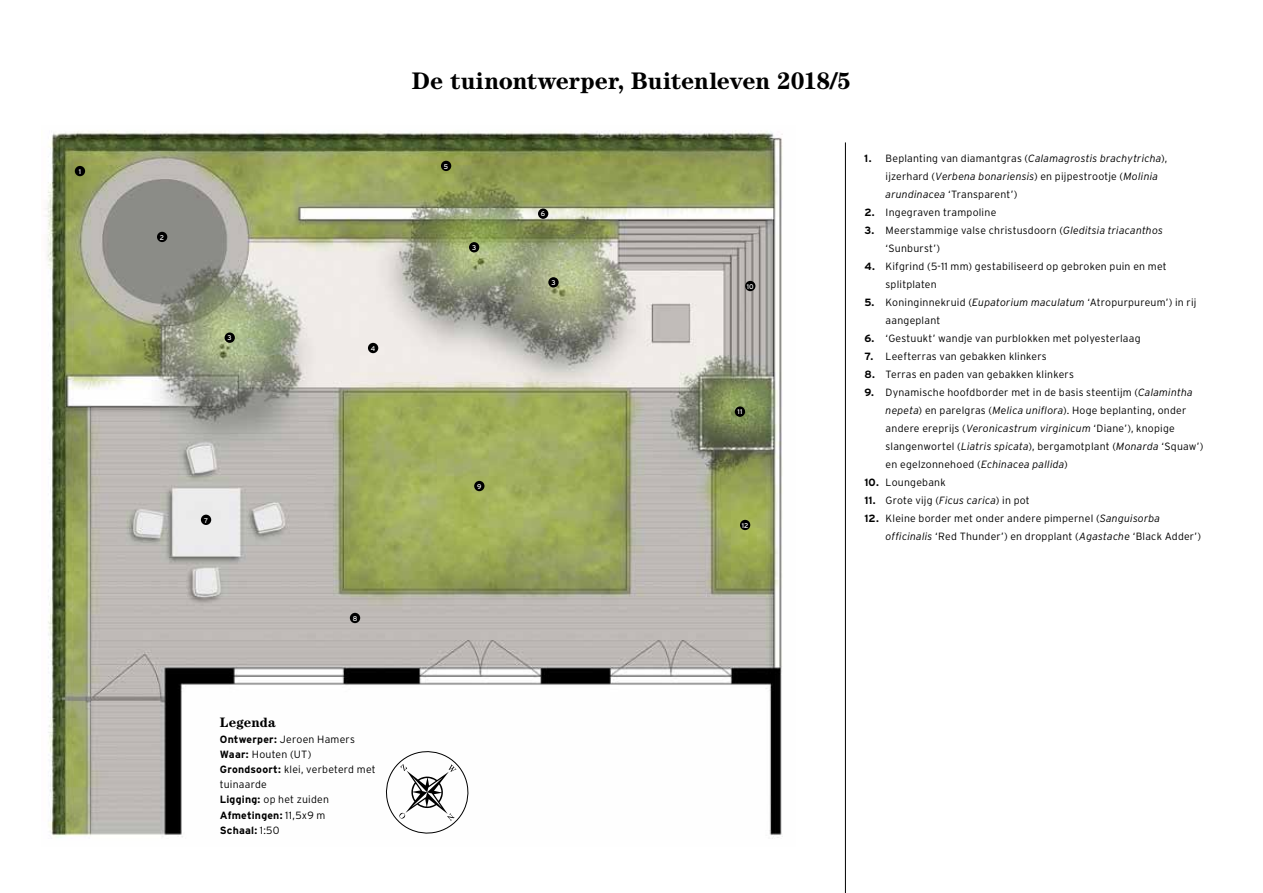
<style>
.page{position:relative;width:1263px;height:893px;background:#fff}
.page>*{position:absolute;margin:0;border:0;box-sizing:border-box;transform-origin:0 0}
.t1{font:700 24px "Century Std";letter-spacing:-.01em;color:#000}
.t2{font:700 13.65px "Century Std";letter-spacing:.005em;color:#000}
.t3{font:300 10.5px/18px "Interstate";letter-spacing:.02em;color:#000}
.t4{font:6.9px "Interstate";color:#fff}
.s1{font-weight:700}
.s2{font-style:italic}
</style>
<div class="page">
<hr style="left:845px;top:142px;width:1px;height:751px;background:#000">
<img style="left:45px;top:130px;width:738px;height:709px">
<svg style="left:381px;top:746px;width:92px;height:92px"></svg>
<div style="left:350px;top:613px;width:10px;height:10px;background:#000;border-radius:50%"></div>
<div style="left:201px;top:515px;width:10px;height:10px;background:#000;border-radius:50%"></div>
<div style="left:225px;top:332px;width:10px;height:11px;background:#000;border-radius:50%"></div>
<div style="left:157px;top:232px;width:10px;height:10px;background:#000;border-radius:50%"></div>
<div style="left:441px;top:161px;width:10px;height:10px;background:#000;border-radius:50%"></div>
<div style="left:538px;top:209px;width:10px;height:10px;background:#000;border-radius:50%"></div>
<div style="left:745px;top:281px;width:10px;height:10px;background:#000;border-radius:50%"></div>
<div style="left:548px;top:277px;width:11px;height:11px;background:#000;border-radius:50%"></div>
<div style="left:469px;top:242px;width:10px;height:10px;background:#000;border-radius:50%"></div>
<div style="left:735px;top:406px;width:10px;height:11px;background:#000;border-radius:50%"></div>
<div style="left:740px;top:520px;width:10px;height:10px;background:#000;border-radius:50%"></div>
<div style="left:368px;top:343px;width:10px;height:10px;background:#000;border-radius:50%"></div>
<div style="left:474px;top:481px;width:10px;height:10px;background:#000;border-radius:50%"></div>
<div style="left:75px;top:166px;width:10px;height:10px;background:#000;border-radius:50%"></div>
<p class="t4" style="left:79px;top:167px;width:4px">1</p>
<p class="t4" style="left:160px;top:233px;width:6px">2</p>
<p class="t4" style="left:228px;top:334px;width:6px">3</p>
<p class="t4" style="left:204px;top:516px;width:6px">7</p>
<p class="t4" style="left:371px;top:344px;width:6px">4</p>
<p class="t4" style="left:353px;top:614px;width:6px">8</p>
<h1 class="t1" style="left:412px;top:67px;width:441px">De tuinontwerper, Buitenleven 2018/5</h1>
<p class="t4" style="left:444px;top:162px;width:6px">5</p>
<p class="t4" style="left:472px;top:243px;width:6px">3</p>
<p class="t4" style="left:541px;top:210px;width:6px">6</p>
<p class="t4" style="left:551px;top:278px;width:6px">3</p>
<p class="t4" style="left:477px;top:482px;width:6px">9</p>
<p class="t4" style="left:747px;top:282px;width:9px">10</p>
<p class="t4" style="left:737px;top:408px;width:6px">11</p>
<p class="t4" style="left:742px;top:521px;width:8px">12</p>
<p class="t3" style="left:885px;top:149px;width:283px;text-indent:-21px"><span class="s1">1.</span> Beplanting van diamantgras (<span class="s2">Calamagrostis brachytricha</span>), ijzerhard (<span class="s2">Verbena bonariensis</span>) en pijpestrootje (<span class="s2">Molinia arundinacea</span> ‘Transparent’)</p>
<p class="t3" style="left:864px;top:203px;width:133px"><span class="s1">2.</span> Ingegraven trampoline</p>
<p class="t3" style="left:885px;top:221px;width:279px;text-indent:-21px"><span class="s1">3.</span> Meerstammige valse christusdoorn (<span class="s2">Gleditsia triacanthos </span>‘Sunburst’)</p>
<p class="t3" style="left:885px;top:257px;width:283px;text-indent:-21px"><span class="s1">4.</span> Kifgrind (5-11 mm) gestabiliseerd op gebroken puin en met splitplaten</p>
<p class="t3" style="left:885px;top:293px;width:312px;text-indent:-21px"><span class="s1">5.</span> Koninginnekruid (<span class="s2">Eupatorium maculatum</span> ‘Atropurpureum’) in rij aangeplant</p>
<p class="t3" style="left:864px;top:329px;width:278px"><span class="s1">6.</span> ‘Gestuukt’ wandje van purblokken met polyesterlaag</p>
<p class="t3" style="left:864px;top:347px;width:184px"><span class="s1">7.</span> Leefterras van gebakken klinkers</p>
<p class="t3" style="left:864px;top:365px;width:211px"><span class="s1">8.</span> Terras en paden van gebakken klinkers</p>
<p class="t3" style="left:885px;top:383px;width:319px;text-indent:-21px"><span class="s1">9.</span> Dynamische hoofdborder met in de basis steentijm (<span class="s2">Calamintha nepeta</span>) en parelgras (<span class="s2">Melica uniflora</span>). Hoge beplanting, onder andere ereprijs (<span class="s2">Veronicastrum virginicum</span> ‘Diane’), knopige slangenwortel (<span class="s2">Liatris spicata</span>), bergamotplant (<span class="s2">Monarda</span> ‘Squaw’) en egelzonnehoed (<span class="s2">Echinacea pallida</span>)</p>
<p class="t3" style="left:864px;top:473px;width:83px"><span class="s1">10.</span> Loungebank</p>
<p class="t3" style="left:864px;top:491px;width:167px"><span class="s1">11.</span> Grote vijg (<span class="s2">Ficus carica</span>) in pot</p>
<p class="t3" style="left:885px;top:509px;width:317px;text-indent:-21px"><span class="s1">12.</span> Kleine border met onder andere pimpernel (<span class="s2">Sanguisorba officinalis</span> ‘Red Thunder’) en dropplant (<span class="s2">Agastache</span> ‘Black Adder’)</p>
<h2 class="t2" style="left:220px;top:714px;width:58px">Legenda</h2>
<p class="t3" style="left:220px;top:732px;width:157px;line-height:15.1px"><span class="s1">Ontwerper:</span> Jeroen Hamers<br><span class="s1">Waar:</span> Houten (UT)<br><span class="s1">Grondsoort:</span> klei, verbeterd met tuinaarde<br><span class="s1">Ligging:</span> op het zuiden<br><span class="s1">Afmetingen:</span> 11,5x9 m<br><span class="s1">Schaal:</span> 1:50</p>
</div>
